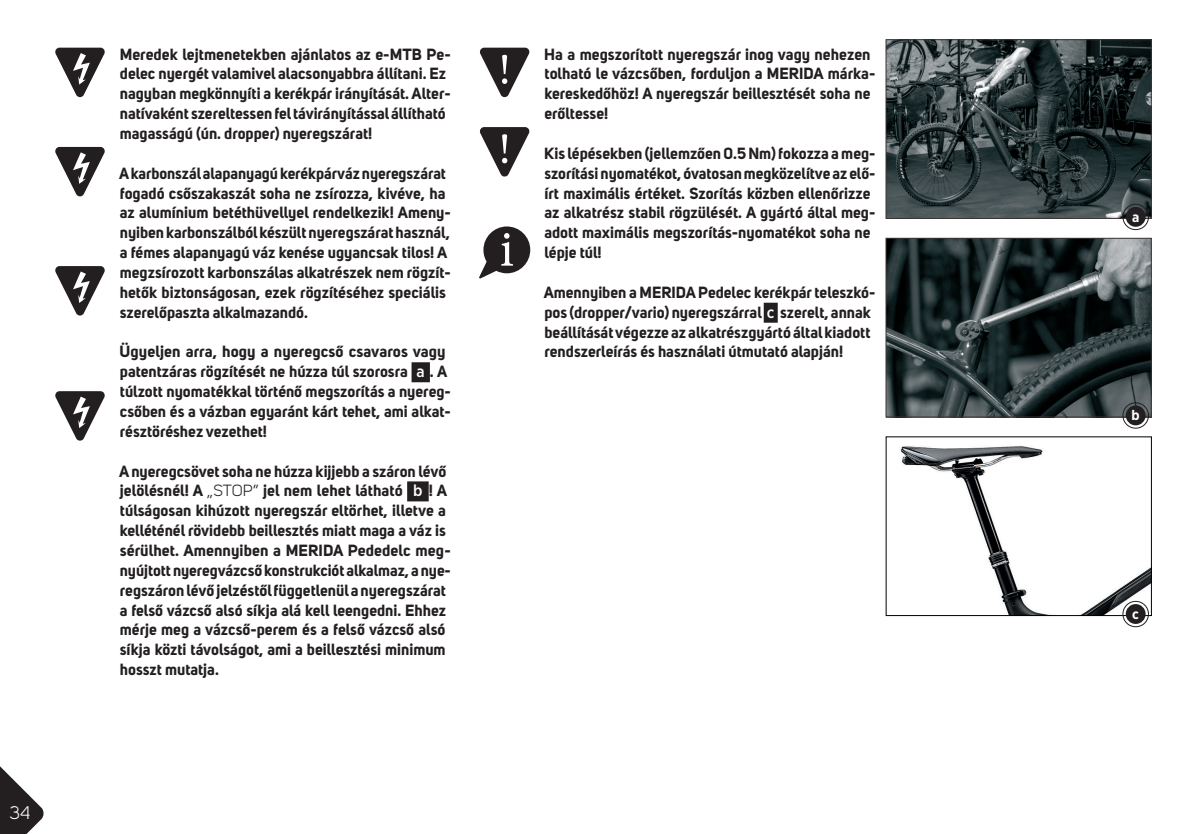
<style>
.page{position:relative;width:1191px;height:834px;background:#fff}
.page>*{position:absolute;margin:0;border:0;box-sizing:border-box;transform-origin:0 0}
.t1{font:18px "Uni Sans";color:#fff}
.t2{font:700 16px/19.8px "Uni Sans";color:#231f20}
.t3{font:700 14px "Gotham Narrow";color:#fff}
.s1{font-family:"Gotham Narrow";font-weight:500;color:#fff}
.s2{font-weight:400}
</style>
<div class="page">
<svg style="left:0;top:766px;width:44px;height:67px"></svg>
<img style="left:900px;top:446px;width:249px;height:167px">
<div style="left:411px;top:362px;width:19px;height:20px;background:#231f20"></div>
<div style="left:407px;top:481px;width:22px;height:20px;background:#231f20"></div>
<div style="left:763px;top:302px;width:14px;height:20px;background:#231f20"></div>
<img style="left:887px;top:41px;width:262px;height:176px">
<div style="left:885px;top:39px;width:266px;height:180px;border:1px solid #3b3532"></div>
<img style="left:887px;top:240px;width:262px;height:175px">
<div style="left:885px;top:238px;width:266px;height:179px;border:1px solid #3b3532"></div>
<svg style="left:55px;top:48px;width:50px;height:50px"></svg>
<svg style="left:479px;top:48px;width:51px;height:50px"></svg>
<svg style="left:479px;top:127px;width:51px;height:50px"></svg>
<svg style="left:479px;top:226px;width:51px;height:52px"></svg>
<svg style="left:55px;top:147px;width:50px;height:50px"></svg>
<svg style="left:55px;top:266px;width:50px;height:50px"></svg>
<svg style="left:55px;top:391px;width:50px;height:50px"></svg>
<div style="left:1125px;top:207px;width:20px;height:20px;background:#231f20;border-radius:50%"></div>
<div style="left:1122px;top:204px;width:26px;height:26px;border:1px solid #231f20;border-radius:13px"></div>
<div style="left:1125px;top:405px;width:20px;height:20px;background:#231f20;border-radius:50%"></div>
<div style="left:1122px;top:402px;width:26px;height:26px;border:1px solid #231f20;border-radius:13px"></div>
<div style="left:1125px;top:604px;width:20px;height:19px;background:#231f20;border-radius:50%"></div>
<div style="left:1122px;top:601px;width:26px;height:26px;border:1px solid #231f20;border-radius:13px"></div>
<p class="t1" style="left:9px;top:802px;width:22px">34</p>
<p class="t2" style="left:120px;top:44px;width:333px">Meredek lejtmenetekben ajánlatos az e-MTB Pe&shy;delec nyergét valamivel alacsonyabbra állítani. Ez nagyban megkönnyíti a kerékpár irányítását. Alter&shy;natívaként szereltessen fel távirányítással állítható magasságú (ún. dropper) nyeregszárat!</p>
<p class="t2" style="left:119px;top:163px;width:333px">A karbonszál alapanyagú kerékpárváz nyeregszárat fogadó csőszakaszát soha ne zsírozza, kivéve, ha az alumínium betéthüvellyel rendelkezik! Amen - nyiben karbonszálból készült nyeregszárat használ, a fémes alapanyagú váz kenése ugyancsak tilos! A megzsírozott karbonszálas alkatrészek nem rögzít&shy;hetők biztonságosan, ezek rögzítéséhez speciális szerelőpaszta alkalmazandó.</p>
<p class="t2" style="left:120px;top:342px;width:333px">Ügyeljen arra, hogy a nyeregcső csavaros vagy patentzáras rögzítését ne húzza túl szorosra <span class="s1">a</span> . A túlzott nyomatékkal történő megszorítás a nyereg&shy;csőben és a vázban egyaránt kárt tehet, ami alkat&shy;résztöréshez vezethet!</p>
<p class="t2" style="left:119px;top:461px;width:333px">A nyeregcsövet soha ne húzza kijjebb a száron lévő jelölésnél! A <span class="s2">„STOP”</span> jel nem lehet látható <span class="s1">b</span> ! A túlságosan kihúzott nyeregszár eltörhet, illetve a kelléténél rövidebb beillesztés miatt maga a váz is sérülhet. Amennyiben a MERIDA Pededelc meg&shy;nyújtott nyeregvázcső konstrukciót alkalmaz, a nye&shy;regszáron lévő jelzéstől függetlenül a nyeregszárat a felső vázcső alsó síkja alá kell leengedni. Ehhez mérje meg a vázcső-perem és a felső vázcső alsó síkja közti távolságot, ami a beillesztési minimum hosszt mutatja.</p>
<p class="t2" style="left:544px;top:44px;width:333px">Ha a megszorított nyeregszár inog vagy nehezen tolható le vázcsőben, forduljon a MERIDA márka&shy;kereskedőhöz! A nyeregszár beillesztését soha ne erőltesse!</p>
<p class="t2" style="left:544px;top:143px;width:333px">Kis lépésekben (jellemzően 0.5 Nm) fokozza a meg&shy;szorítási nyomatékot, óvatosan megközelítve az elő&shy;írt maximális értéket. Szorítás közben ellenőrizze az alkatrész stabil rögzülését. A gyártó által meg&shy;adott maximális megszorítás-nyomatékot soha ne lépje túl!</p>
<p class="t2" style="left:543px;top:282px;width:333px">Amennyiben a MERIDA Pedelec kerékpár teleszkó&shy;pos (dropper/vario) nyeregszárral <span class="s1">c</span> szerelt, annak beállítását végezze az alkatrészgyártó által kiadott rendszerleírás és használati útmutató alapján!</p>
<p class="t3" style="left:1132px;top:208px;width:9px">a</p>
<p class="t3" style="left:1131px;top:406px;width:10px">b</p>
<p class="t3" style="left:1132px;top:605px;width:8px">c</p>
</div>
